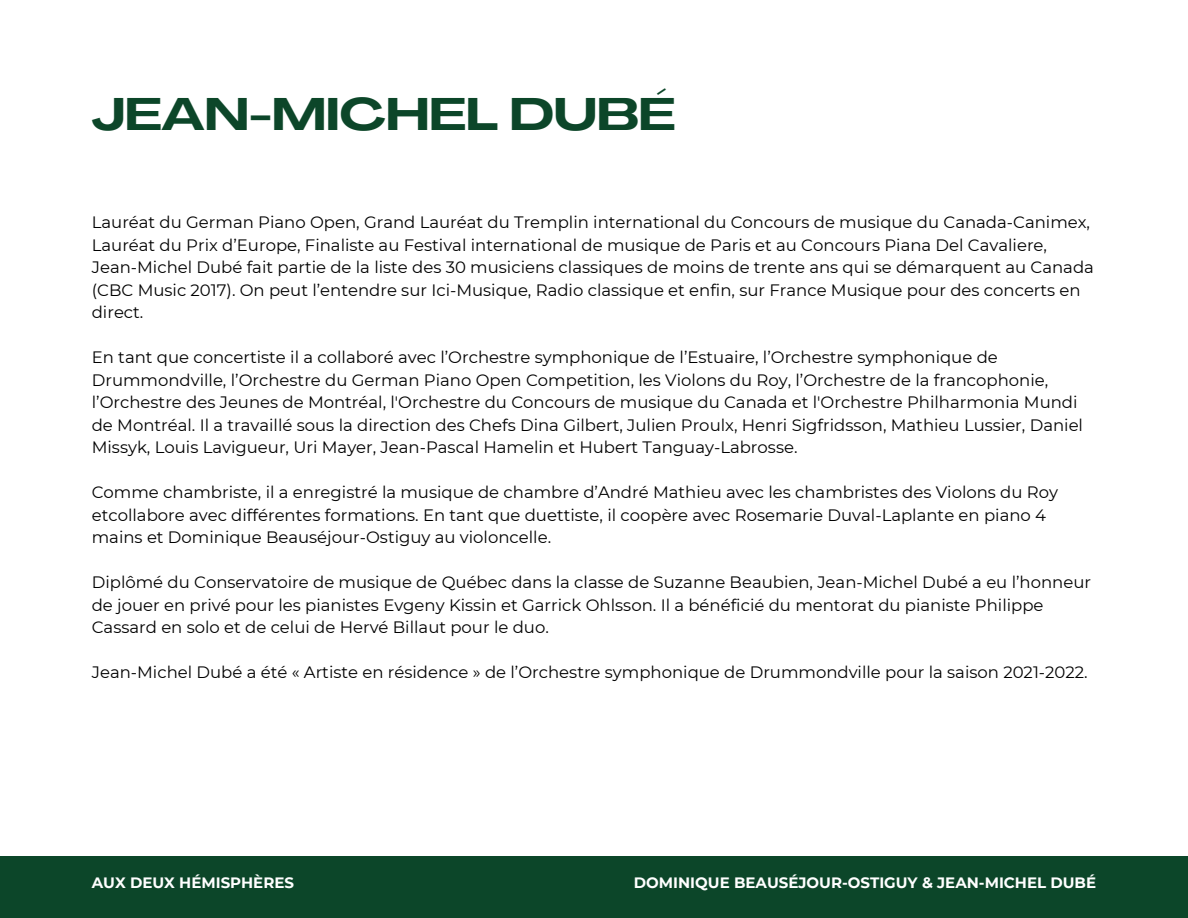
<style>
.page{position:relative;width:1188px;height:918px;background:#fff}
.page>*{position:absolute;margin:0;border:0;box-sizing:border-box;transform-origin:0 0}
.t1{font:700 45px "Agrandir Grand";color:#0c4629}
.t2{font:16.5px/22.5px "Montserrat";color:#000}
.t3{font:700 15px "Montserrat";color:#fff}
</style>
<div class="page">
<div style="left:0;top:856px;width:1188px;height:62px;background:#0c4629"></div>
<h1 class="t1" style="left:92px;top:96px;width:585px">JEAN-MICHEL DUBÉ</h1>
<p class="t2" style="left:92px;top:211px;width:1004px">Lauréat du German Piano Open, Grand Lauréat du Tremplin international du Concours de musique du Canada-Canimex, Lauréat du Prix d’Europe, Finaliste au Festival international de musique de Paris et au Concours Piana Del Cavaliere, Jean-Michel Dubé fait partie de la liste des 30 musiciens classiques de moins de trente ans qui se démarquent au Canada (CBC Music 2017). On peut l’entendre sur Ici-Musique, Radio classique et enfin, sur France Musique pour des concerts en direct.</p>
<p class="t2" style="left:92px;top:346px;width:993px">En tant que concertiste il a collaboré avec l’Orchestre symphonique de l’Estuaire, l’Orchestre symphonique de Drummondville, l’Orchestre du German Piano Open Competition, les Violons du Roy, l’Orchestre de la francophonie, l’Orchestre des Jeunes de Montréal, l'Orchestre du Concours de musique du Canada et l'Orchestre Philharmonia Mundi de Montréal. Il a travaillé sous la direction des Chefs Dina Gilbert, Julien Proulx, Henri Sigfridsson, Mathieu Lussier, Daniel Missyk, Louis Lavigueur, Uri Mayer, Jean-Pascal Hamelin et Hubert Tanguay-Labrosse.</p>
<p class="t2" style="left:92px;top:481px;width:968px">Comme chambriste, il a enregistré la musique de chambre d’André Mathieu avec les chambristes des Violons du Roy etcollabore avec différentes formations. En tant que duettiste, il coopère avec Rosemarie Duval-Laplante en piano 4 mains et Dominique Beauséjour-Ostiguy au violoncelle.</p>
<p class="t2" style="left:92px;top:571px;width:1001px">Diplômé du Conservatoire de musique de Québec dans la classe de Suzanne Beaubien, Jean-Michel Dubé a eu l’honneur de jouer en privé pour les pianistes Evgeny Kissin et Garrick Ohlsson. Il a bénéficié du mentorat du pianiste Philippe<br>Cassard en solo et de celui de Hervé Billaut pour le duo.</p>
<p class="t2" style="left:92px;top:661px;width:997px">Jean-Michel Dubé a été « Artiste en résidence » de l’Orchestre symphonique de Drummondville pour la saison 2021-2022.</p>
<h2 class="t3" style="left:92px;top:873px;width:204px">AUX DEUX HÉMISPHÈRES</h2>
<h2 class="t3" style="left:634px;top:873px;width:464px">DOMINIQUE BEAUSÉJOUR-OSTIGUY &amp; JEAN-MICHEL DUBÉ</h2>
</div>
